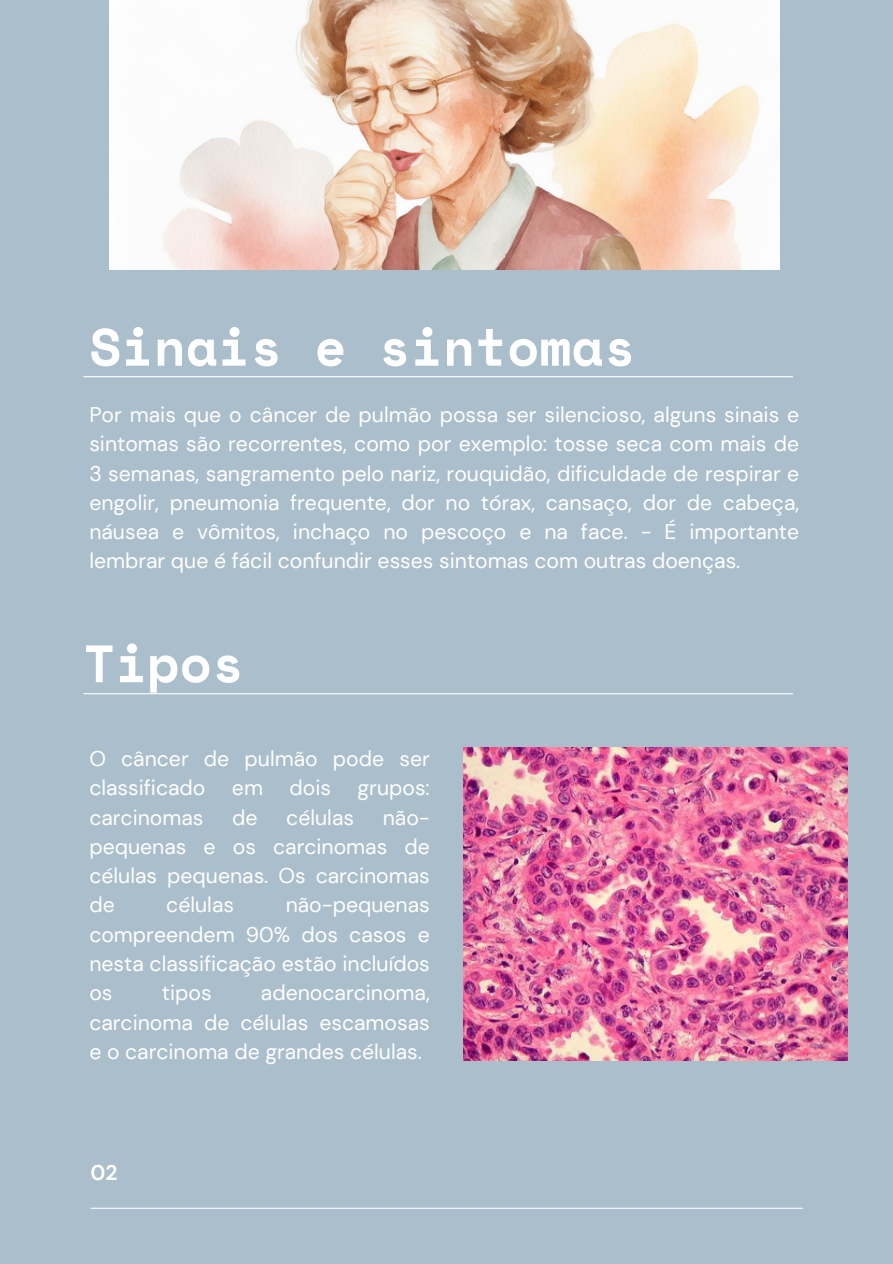
<style>
.page{position:relative;width:893px;height:1264px;background:#fff}
.page>*{position:absolute;margin:0;border:0;box-sizing:border-box;transform-origin:0 0}
.t1{font:700 52.5px "Space Mono";color:#fff}
.t2{font:21.15px/29.2px "DM Sans";color:#fff;text-align:justify}
.t3{font:700 21.15px "DM Sans";color:#fff}
</style>
<div class="page">
<div style="left:0;top:0;width:892px;height:1263px;background:#aabecb"></div>
<hr style="left:91px;top:1207px;width:711px;height:1px;background:#fff">
<hr style="left:84px;top:376px;width:708px;height:1px;background:#fff">
<hr style="left:84px;top:693px;width:708px;height:1px;background:#fff">
<img style="left:463px;top:747px;width:384px;height:313px">
<img style="left:109px;top:0;width:670px;height:270px">
<p class="t1" style="left:89px;top:307px;width:548px">Sinais e sintomas</p>
<h1 class="t2" style="left:89px;top:400px;width:711px">Por mais que o câncer de pulmão possa ser silencioso, alguns sinais e sintomas são recorrentes, como por exemplo: tosse seca com mais de 3 semanas, sangramento pelo nariz, rouquidão, dificuldade de respirar e engolir, pneumonia frequente, dor no tórax, cansaço, dor de cabeça, náusea e vômitos, inchaço no pescoço e na face. - É importante lembrar que é fácil confundir esses sintomas com outras doenças.</h1>
<p class="t1" style="left:83px;top:623px;width:162px">Tipos</p>
<p class="t2" style="left:89px;top:744px;width:342px">O câncer de pulmão pode ser classificado em dois grupos: carcinomas</p>
<p class="t2" style="left:232px;top:802px;width:27px">de</p>
<p class="t2" style="left:286px;top:802px;width:69px">células</p>
<p class="t2" style="left:89px;top:802px;width:342px;text-indent:293px">não&shy;pequenas e os carcinomas de células pequenas. Os carcinomas de</p>
<p class="t2" style="left:166px;top:890px;width:69px">células</p>
<p class="t2" style="left:89px;top:890px;width:342px;text-indent:196px">não-pequenas compreendem 90% dos casos e nesta classificação estão incluídos os</p>
<p class="t2" style="left:89px;top:978px;width:342px;text-indent:171px">adenocarcinoma, carcinoma de células escamosas e o carcinoma de grandes células.</p>
<p class="t2" style="left:162px;top:978px;width:51px">tipos</p>
<h1 class="t3" style="left:90px;top:1158px;width:29px">02</h1>
</div>
